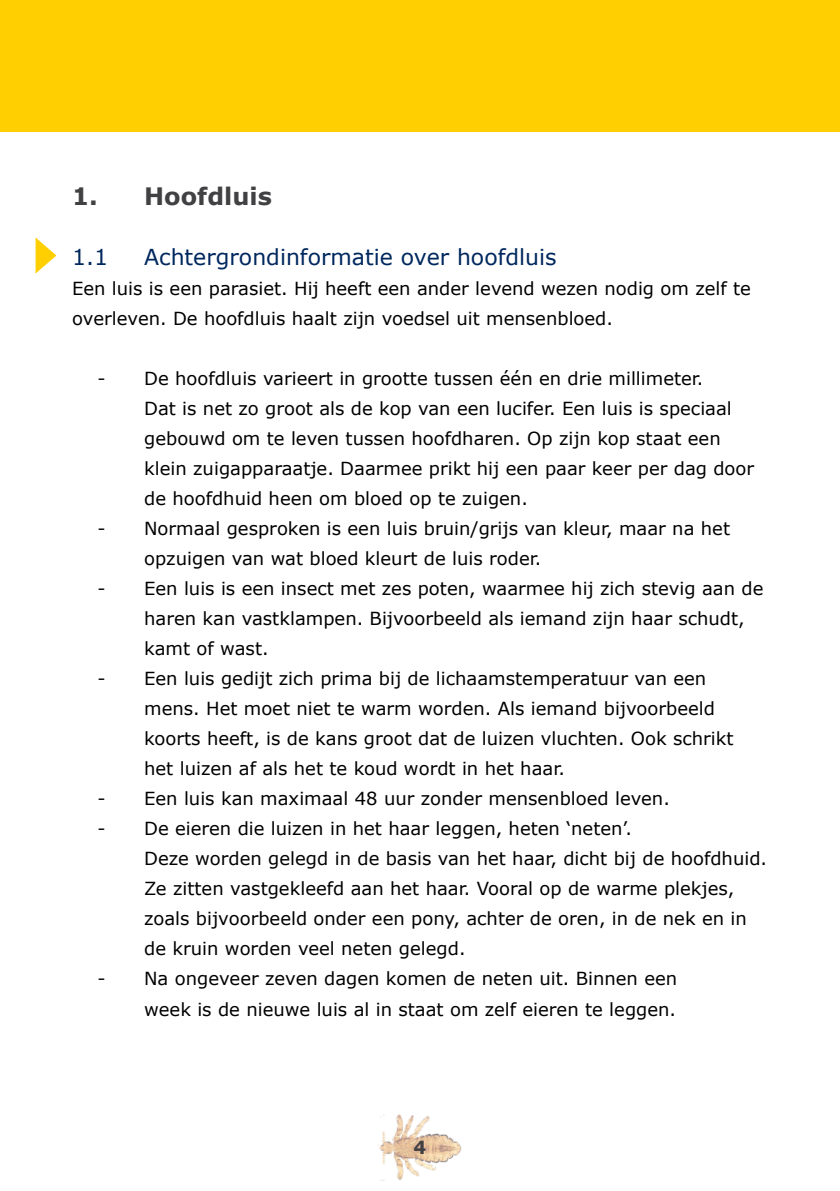
<style>
.page{position:relative;width:840px;height:1191px;background:#fff}
.page>*{position:absolute;margin:0;border:0;box-sizing:border-box;transform-origin:0 0}
.t1{font:700 24px "Verdana";color:#414042}
.t2{font:22px "Verdana";color:#00285e}
.t3{font:18px/30px "Verdana";color:#000}
.t4{font:700 18px "Verdana";color:#414042}
</style>
<div class="page">
<img style="left:378px;top:1114px;width:83px;height:66px">
<div style="left:0;top:0;width:839px;height:132px;background:#ffcf01"></div>
<hr style="left:839px;top:0;width:1px;height:132px;background:#ffcf01">
<svg style="left:35px;top:238px;width:22px;height:36px"></svg>
<h1 class="t1" style="left:72px;top:179px;width:201px">1. Hoofdluis</h1>
<p class="t2" style="left:72px;top:242px;width:37px">1.1</p>
<p class="t2" style="left:144px;top:242px;width:414px">Achtergrondinformatie over hoofdluis</p>
<p class="t3" style="left:72px;top:273px;width:680px">Een luis is een parasiet. Hij heeft een ander levend wezen nodig om zelf te overleven. De hoofdluis haalt zijn voedsel uit mensenbloed.</p>
<p class="t3" style="left:144px;top:363px;width:611px;text-indent:-47px">- De hoofdluis varieert in grootte tussen één en drie millimeter.<br>Dat is net zo groot als de kop van een lucifer. Een luis is speciaal gebouwd om te leven tussen hoofdharen. Op zijn kop staat een klein zuigapparaatje. Daarmee prikt hij een paar keer per dag door de hoofdhuid heen om bloed op te zuigen.</p>
<p class="t3" style="left:144px;top:513px;width:587px;text-indent:-47px">- Normaal gesproken is een luis bruin/grijs van kleur, maar na het opzuigen van wat bloed kleurt de luis roder.</p>
<p class="t3" style="left:144px;top:573px;width:620px;text-indent:-47px">- Een luis is een insect met zes poten, waarmee hij zich stevig aan de haren kan vastklampen. Bijvoorbeeld als iemand zijn haar schudt, kamt of wast.</p>
<p class="t3" style="left:144px;top:663px;width:590px;text-indent:-47px">- Een luis gedijt zich prima bij de lichaamstemperatuur van een mens. Het moet niet te warm worden. Als iemand bijvoorbeeld koorts heeft, is de kans groot dat de luizen vluchten. Ook schrikt het luizen af als het te koud wordt in het haar.</p>
<p class="t3" style="left:97px;top:783px;width:573px">- Een luis kan maximaal 48 uur zonder mensenbloed leven.</p>
<p class="t3" style="left:144px;top:813px;width:624px;text-indent:-47px">- De eieren die luizen in het haar leggen, heten ‘neten’.<br>Deze worden gelegd in de basis van het haar, dicht bij de hoofdhuid.<br>Ze zitten vastgekleefd aan het haar. Vooral op de warme plekjes, zoals bijvoorbeeld onder een pony, achter de oren, in de nek en in de kruin worden veel neten gelegd.</p>
<p class="t3" style="left:97px;top:963px;width:581px;text-align:right">- Na ongeveer zeven dagen komen de neten uit. Binnen een week is de nieuwe luis al in staat om zelf eieren te leggen.</p>
<p class="t4" style="left:413px;top:1134px;width:14px">4</p>
</div>
